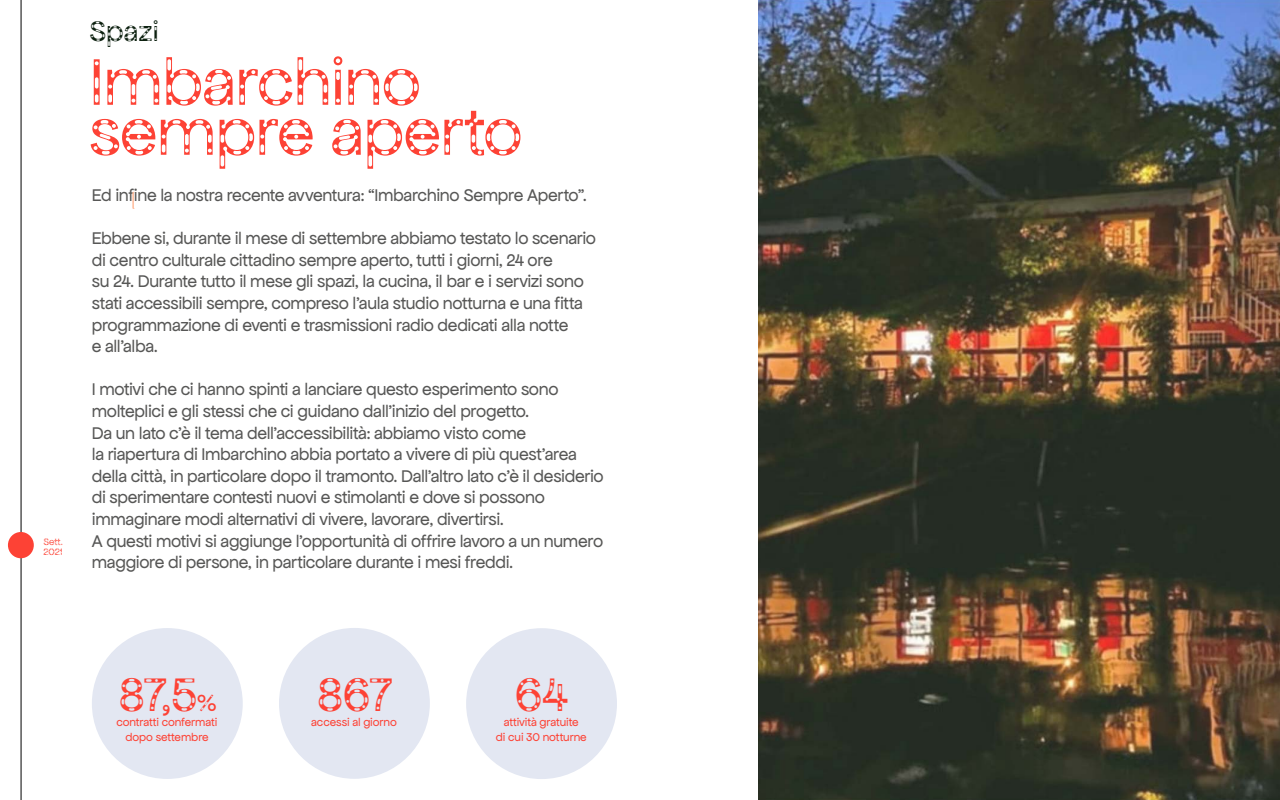
<style>
.page{position:relative;width:1280px;height:800px;background:#fff}
.page>*{position:absolute;margin:0;border:0;box-sizing:border-box;transform-origin:0 0}
.t1{font:70px/50px "Apfel Grotezk Brukt";letter-spacing:-.015em;color:#fd4235}
.t2{font:50px "Apfel Grotezk Brukt";color:#fd4235}
.t3{font:30px "Apfel Grotezk Brukt";color:#0d2110}
.t4{font:18px/21.6px "Apfel Grotezk";letter-spacing:-.02em;color:#575756}
.t5{font:12px/15px "Apfel Grotezk";letter-spacing:-.01em;color:#fd4235;text-align:center}
.t6{font:10px/10px "Apfel Grotezk Brukt";color:#fd4235}
.s1{font-size:25px}
</style>
<div class="page">
<div style="left:279px;top:628px;width:151px;height:151px;background:#e3e7f2;border-radius:50%"></div>
<div style="left:92px;top:628px;width:151px;height:151px;background:#e3e7f2;border-radius:50%"></div>
<hr style="left:21px;top:0;width:1px;height:800px;background:#000">
<div style="left:8px;top:532px;width:26px;height:26px;background:#fd4235;border-radius:50%"></div>
<svg style="left:133px;top:192px;width:1px;height:17px"></svg>
<div style="left:466px;top:628px;width:151px;height:151px;background:#e3e7f2;border-radius:50%"></div>
<img style="left:758px;top:0;width:522px;height:568px">
<img style="left:758px;top:568px;width:522px;height:232px">
<p class="t6" style="left:43px;top:537px;width:21px">Sett.<br>2021</p>
<h3 class="t3" style="left:89px;top:16px;width:72px">Spazi</h3>
<h1 class="t1" style="left:89px;top:58px;width:435px">Imbarchino sempre aperto</h1>
<p class="t4" style="left:92px;top:184px;width:497px">Ed infine la nostra recente avventura: “Imbarchino Sempre Aperto”.</p>
<p class="t4" style="left:92px;top:228px;width:506px">Ebbene si, durante il mese di settembre abbiamo testato lo scenario di centro culturale cittadino sempre aperto, tutti i giorni, 24 ore<br>su 24. Durante tutto il mese gli spazi, la cucina, il bar e i servizi sono stati accessibili sempre, compreso l’aula studio notturna e una fitta programmazione di eventi e trasmissioni radio dedicati alla notte<br>e all’alba.</p>
<p class="t4" style="left:92px;top:379px;width:513px">I motivi che ci hanno spinti a lanciare questo esperimento sono molteplici e gli stessi che ci guidano dall’inizio del progetto.<br>Da un lato c’è il tema dell’accessibilità: abbiamo visto come<br>la riapertura di Imbarchino abbia portato a vivere di più quest’area della città, in particolare dopo il tramonto. Dall’altro lato c’è il desiderio di sperimentare contesti nuovi e stimolanti e dove si possono immaginare modi alternativi di vivere, lavorare, divertirsi.<br>A questi motivi si aggiunge l’opportunità di offrire lavoro a un numero maggiore di persone, in particolare durante i mesi freddi.</p>
<h2 class="t2" style="left:118px;top:668px;width:100px">87,5<span class="s1">%</span></h2>
<p class="t5" style="left:116px;top:715px;width:102px">contratti confermati dopo settembre</p>
<h2 class="t2" style="left:317px;top:668px;width:77px">867</h2>
<p class="t5" style="left:311px;top:715px;width:87px">accessi al giorno</p>
<h2 class="t2" style="left:515px;top:669px;width:55px">64</h2>
<p class="t5" style="left:496px;top:715px;width:92px">attività gratuite<br>di cui 30 notturne</p>
</div>
